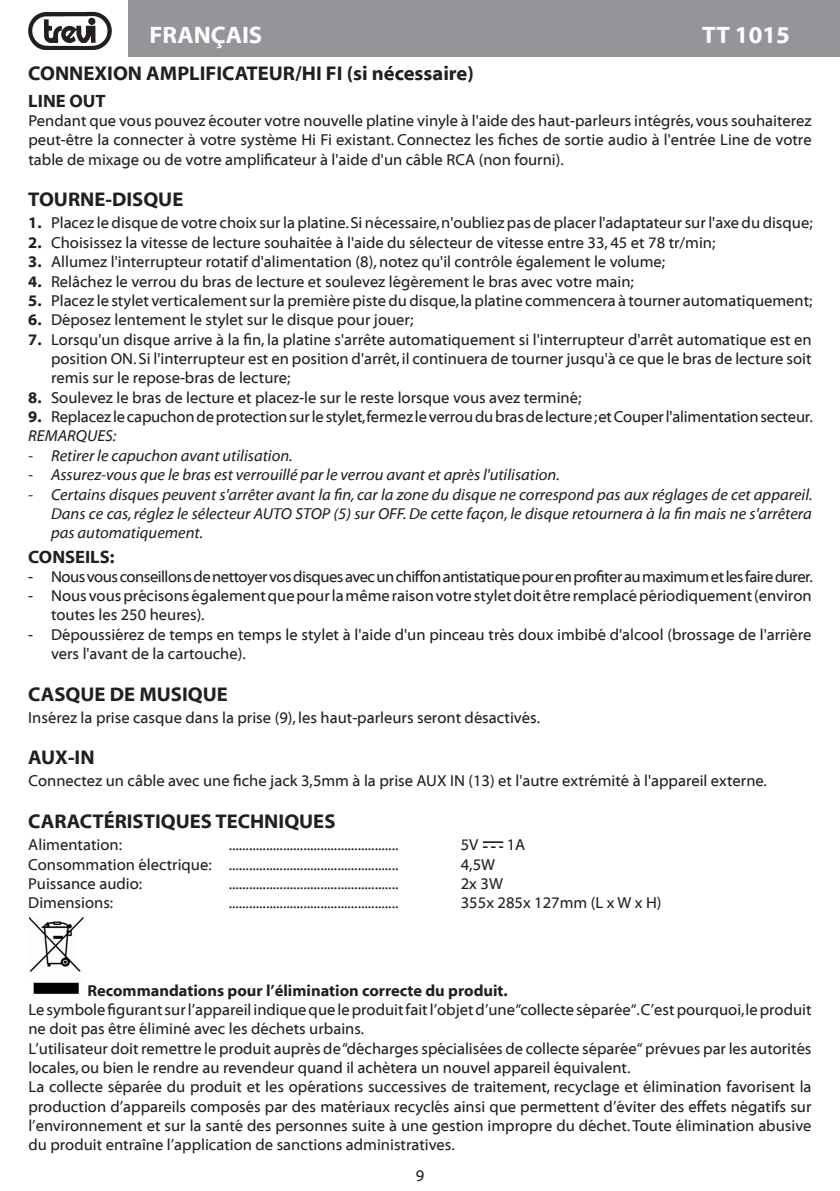
<style>
.page{position:relative;width:840px;height:1191px;background:#fff}
.page>*{position:absolute;margin:0;border:0;box-sizing:border-box;transform-origin:0 0}
.Titolo{font:24px "Myriad Bd Web";color:#fff}
.Titolo-2{font:20px "Myriad Bd Web";color:#231f20}
.Sottotitolo{font:18px "Myriad Bd Web";color:#231f20}
.Testo_rientrato{font:16px/19.2px "Myriad Web";color:#231f20}
.Corpo_testo{font:16px/19.2px "Myriad Web";color:#231f20}
.Testo_rientrato_TAB{font:16px "Myriad Web";color:#231f20}
.Corpo_testo_note{font:16px/19.2px "Myriad It Web";color:#231f20;text-align:justify}
.Testo_rientrato-2{font:16px "Myriad Web";letter-spacing:-.03em;color:#231f20}
.Smistamento{font:16px "Myriad Bd Web";color:#231f20}
.s1{font-family:"Myriad Bd Web"}
</style>
<div class="page">
<div style="left:128px;top:0;width:711px;height:57px;background:#939598"></div>
<img style="left:29px;top:12px;width:83px;height:38px">
<img style="left:29px;top:916px;width:55px;height:79px">
<img style="left:482px;top:841px;width:21px;height:7px">
<p class="Titolo" style="left:149px;top:22px;width:114px">FRANÇAIS</p>
<h1 class="Titolo" style="left:701px;top:22px;width:89px">TT 1015</h1>
<p class="Titolo-2" style="left:28px;top:62px;width:447px">CONNEXION AMPLIFICATEUR/HI FI (si nécessaire)</p>
<p class="Sottotitolo" style="left:28px;top:91px;width:79px">LINE OUT</p>
<p class="Corpo_testo" style="left:28px;top:112px;width:784px;text-align:justify">Pendant que vous pouvez écouter votre nouvelle platine vinyle à l'aide des haut-parleurs intégrés, vous souhaiterez peut-être la connecter à votre système Hi Fi existant. Connectez les fiches de sortie audio à l'entrée Line de votre table de mixage ou de votre amplificateur à l'aide d'un câble RCA (non fourni).</p>
<p class="Titolo-2" style="left:28px;top:188px;width:156px">TOURNE-DISQUE</p>
<p class="Testo_rientrato" style="left:28px;top:214px;width:785px"><span class="s1">1.</span> Placez le disque de votre choix sur la platine. Si nécessaire, n'oubliez pas de placer l'adaptateur sur l'axe du disque;</p>
<p class="Testo_rientrato" style="left:28px;top:233px;width:688px"><span class="s1">2.</span> Choisissez la vitesse de lecture souhaitée à l'aide du sélecteur de vitesse entre 33, 45 et 78 tr/min;</p>
<p class="Testo_rientrato" style="left:28px;top:252px;width:638px"><span class="s1">3.</span> Allumez l'interrupteur rotatif d'alimentation (8), notez qu'il contrôle également le volume;</p>
<p class="Testo_rientrato" style="left:28px;top:272px;width:606px"><span class="s1">4.</span> Relâchez le verrou du bras de lecture et soulevez légèrement le bras avec votre main;</p>
<p class="Testo_rientrato" style="left:28px;top:291px;width:785px"><span class="s1">5.</span> Placez le stylet verticalement sur la première piste du disque, la platine commencera à tourner automatiquement;</p>
<p class="Testo_rientrato" style="left:28px;top:311px;width:386px"><span class="s1">6.</span> Déposez lentement le stylet sur le disque pour jouer;</p>
<p class="Testo_rientrato" style="left:51px;top:330px;width:761px;text-align:justify;text-indent:-23px"><span class="s1">7.</span> Lorsqu'un disque arrive à la fin, la platine s'arrête automatiquement si l'interrupteur d'arrêt automatique est en position ON. Si l'interrupteur est en position d'arrêt, il continuera de tourner jusqu'à ce que le bras de lecture soit remis sur le repose-bras de lecture;</p>
<p class="Testo_rientrato" style="left:28px;top:388px;width:554px"><span class="s1">8.</span> Soulevez le bras de lecture et placez-le sur le reste lorsque vous avez terminé;</p>
<p class="Testo_rientrato" style="left:28px;top:407px;width:785px"><span class="s1">9.</span> Replacez le capuchon de protection sur le stylet,fermez le verrou du bras de lecture; et Couper l'alimentation secteur.</p>
<p class="Corpo_testo_note" style="left:28px;top:427px;width:89px">REMARQUES:</p>
<p class="Corpo_testo_note" style="left:28px;top:446px;width:266px">- Retirer le capuchon avant utilisation.</p>
<p class="Corpo_testo_note" style="left:28px;top:465px;width:532px">- Assurez-vous que le bras est verrouillé par le verrou avant et après l'utilisation.</p>
<p class="Corpo_testo_note" style="left:51px;top:485px;width:762px;text-indent:-23px">- Certains disques peuvent s'arrêter avant la fin, car la zone du disque ne correspond pas aux réglages de cet appareil.<br>Dans ce cas,réglez le sélecteur AUTO STOP (5) sur OFF.De cette façon, le disque retournera à la fin mais ne s'arrêtera pas automatiquement.</p>
<p class="Sottotitolo" style="left:28px;top:546px;width:88px">CONSEILS:</p>
<p class="Testo_rientrato-2" style="left:28px;top:568px;width:785px">- Nous vous conseillons de nettoyer vos disques avec un chiffon antistatique pour en profiter au maximum et les faire durer.</p>
<p class="Testo_rientrato" style="left:51px;top:586px;width:761px;text-indent:-23px">- Nous vous précisons également que pour la même raison votre stylet doit être remplacé périodiquement (environ toutes les 250 heures).</p>
<p class="Testo_rientrato" style="left:51px;top:625px;width:761px;text-indent:-23px">- Dépoussiérez de temps en temps le stylet à l'aide d'un pinceau très doux imbibé d'alcool (brossage de l'arrière vers l'avant de la cartouche).</p>
<p class="Titolo-2" style="left:28px;top:683px;width:201px">CASQUE DE MUSIQUE</p>
<p class="Testo_rientrato_TAB" style="left:28px;top:709px;width:513px">Insérez la prise casque dans la prise (9), les haut-parleurs seront désactivés.</p>
<p class="Titolo-2" style="left:28px;top:746px;width:68px">AUX-IN</p>
<p class="Corpo_testo" style="left:28px;top:772px;width:739px">Connectez un câble avec une fiche jack 3,5mm à la prise AUX IN (13) et l'autre extrémité à l'appareil externe.</p>
<p class="Titolo-2" style="left:28px;top:810px;width:308px">CARACTÉRISTIQUES TECHNIQUES</p>
<p class="Testo_rientrato_TAB" style="left:28px;top:836px;width:95px">Alimentation:</p>
<p class="Testo_rientrato_TAB" style="left:228px;top:836px;width:171px">..................................................</p>
<p class="Testo_rientrato_TAB" style="left:460px;top:836px;width:19px">5V</p>
<p class="Testo_rientrato_TAB" style="left:506px;top:836px;width:20px">1A</p>
<p class="Testo_rientrato_TAB" style="left:28px;top:855px;width:371px">Consommation électrique: ..................................................</p>
<p class="Testo_rientrato_TAB" style="left:460px;top:855px;width:36px">4,5W</p>
<p class="Testo_rientrato_TAB" style="left:28px;top:875px;width:115px">Puissance audio:</p>
<p class="Testo_rientrato_TAB" style="left:228px;top:875px;width:171px">..................................................</p>
<p class="Testo_rientrato_TAB" style="left:460px;top:875px;width:44px">2x 3W</p>
<p class="Testo_rientrato_TAB" style="left:28px;top:894px;width:86px">Dimensions:</p>
<p class="Testo_rientrato_TAB" style="left:228px;top:894px;width:171px">..................................................</p>
<p class="Testo_rientrato_TAB" style="left:460px;top:894px;width:202px">355x 285x 127mm (L x W x H)</p>
<p class="Smistamento" style="left:87px;top:981px;width:421px">Recommandations pour l’élimination correcte du produit.</p>
<p class="Corpo_testo" style="left:28px;top:1000px;width:784px">Le symbole figurant sur l’appareil indique que le produit fait l’objet d’une “collecte séparée“. C’est pourquoi, le produit ne doit pas être éliminé avec les déchets urbains.</p>
<p class="Corpo_testo" style="left:28px;top:1039px;width:784px">L’utilisateur doit remettre le produit auprès de “décharges spécialisées de collecte séparée“ prévues par les autorités locales, ou bien le rendre au revendeur quand il achètera un nouvel appareil équivalent.</p>
<p class="Corpo_testo" style="left:28px;top:1077px;width:784px;text-align:justify">La collecte séparée du produit et les opérations successives de traitement, recyclage et élimination favorisent la production d’appareils composés par des matériaux recyclés ainsi que permettent d’éviter des effets négatifs sur l’environnement et sur la santé des personnes suite à une gestion impropre du déchet. Toute élimination abusive du produit entraîne l’application de sanctions administratives.</p>
<p class="Corpo_testo" style="left:415px;top:1166px;width:10px">9</p>
</div>
